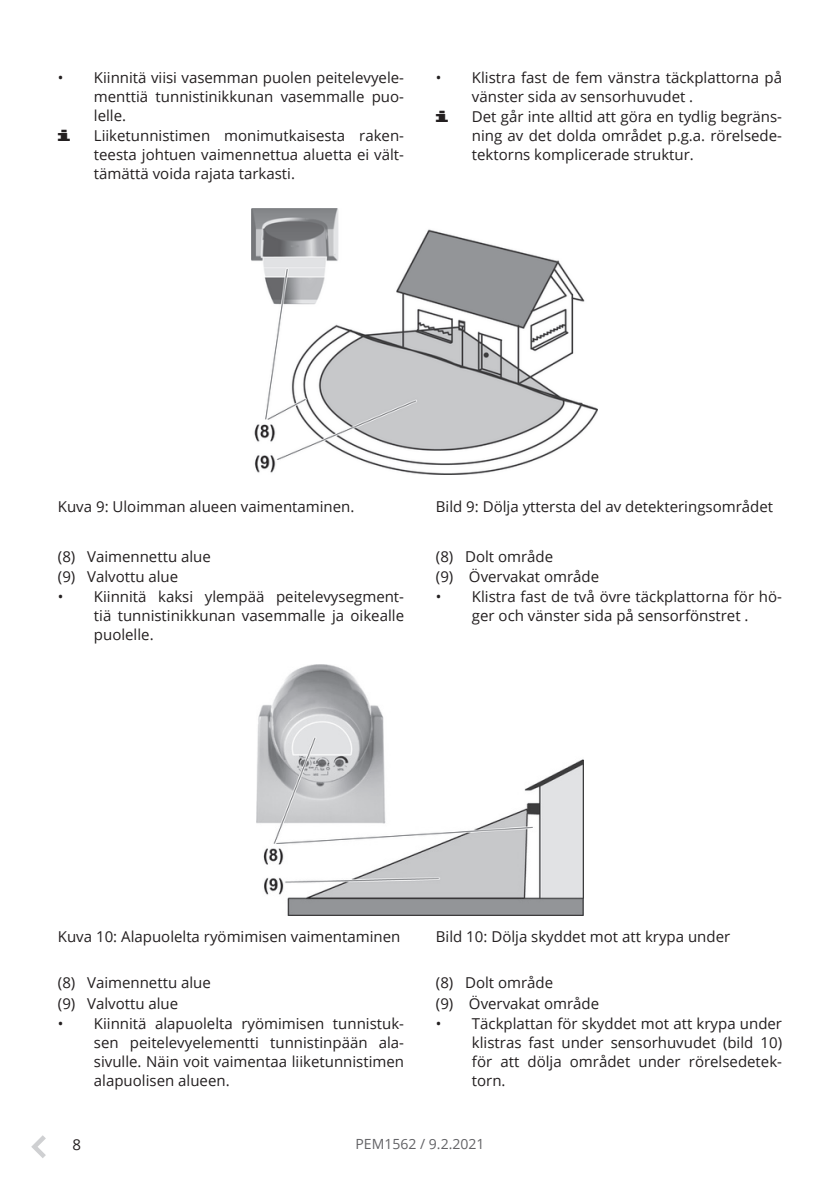
<style>
.page{position:relative;width:840px;height:1191px;background:#fff}
.page>*{position:absolute;margin:0;border:0;box-sizing:border-box;transform-origin:0 0}
.Body_text{font:15px/19px "Open Sans";color:#231f20;text-align:justify}
.Body_text_bullets{font:15px "Open Sans";color:#231f20}
.t1{font:15px "Blackoak Std";color:#231f20}
.t2{font:14px "Open Sans";color:#636366}
</style>
<div class="page">
<svg style="left:31px;top:1135px;width:15px;height:23px"></svg>
<img style="left:256px;top:664px;width:327px;height:251px">
<img style="left:251px;top:209px;width:346px;height:266px">
<p class="Body_text" style="left:94px;top:68px;width:311px;text-indent:-36px">• Kiinnitä viisi vasemman puolen peitelevyele&shy;menttiä tunnistinikkunan vasemmalle puo&shy;lelle.</p>
<p class="t1" style="left:58px;top:126px;width:14px">i</p>
<p class="Body_text" style="left:94px;top:126px;width:311px">Liiketunnistimen monimutkaisesta raken&shy;teesta johtuen vaimennettua aluetta ei vält&shy;tämättä voida rajata tarkasti.</p>
<p class="Body_text" style="left:471px;top:68px;width:311px;text-indent:-36px">• Klistra fast de fem vänstra täckplattorna på vänster sida av sensorhuvudet .</p>
<p class="t1" style="left:435px;top:107px;width:14px">i</p>
<p class="Body_text" style="left:471px;top:107px;width:311px">Det går inte alltid att göra en tydlig begräns&shy;ning av det dolda området p.g.a. rörelsede&shy;tektorns komplicerade struktur.</p>
<p class="Body_text" style="left:58px;top:496px;width:298px">Kuva 9: Uloimman alueen vaimentaminen.</p>
<p class="Body_text" style="left:435px;top:496px;width:338px">Bild 9: Dölja yttersta del av detekteringsområdet</p>
<p class="Body_text_bullets" style="left:58px;top:546px;width:154px">(8) Vaimennettu alue</p>
<p class="Body_text_bullets" style="left:58px;top:566px;width:122px">(9) Valvottu alue</p>
<p class="Body_text" style="left:94px;top:587px;width:311px;text-indent:-36px">• Kiinnitä kaksi ylempää peitelevysegment&shy;tiä tunnistinikkunan vasemmalle ja oikealle puolelle.</p>
<p class="Body_text_bullets" style="left:435px;top:546px;width:119px">(8) Dolt område</p>
<p class="Body_text_bullets" style="left:435px;top:566px;width:165px">(9) Övervakat område</p>
<p class="Body_text" style="left:435px;top:587px;width:347px;text-align:center">• Klistra fast de två övre täckplattorna för hö&shy;ger och vänster sida på sensorfönstret .</p>
<p class="Body_text" style="left:58px;top:926px;width:344px">Kuva 10: Alapuolelta ryömimisen vaimentaminen</p>
<p class="Body_text" style="left:435px;top:926px;width:296px">Bild 10: Dölja skyddet mot att krypa under</p>
<p class="Body_text_bullets" style="left:58px;top:972px;width:154px">(8) Vaimennettu alue</p>
<p class="Body_text_bullets" style="left:58px;top:993px;width:122px">(9) Valvottu alue</p>
<p class="Body_text" style="left:94px;top:1014px;width:311px;text-indent:-36px">• Kiinnitä alapuolelta ryömimisen tunnistuk&shy;sen peitelevyelementti tunnistinpään ala&shy;sivulle. Näin voit vaimentaa liiketunnistimen alapuolisen alueen.</p>
<p class="Body_text_bullets" style="left:435px;top:972px;width:119px">(8) Dolt område</p>
<p class="Body_text_bullets" style="left:435px;top:993px;width:165px">(9) Övervakat område</p>
<p class="Body_text" style="left:471px;top:1014px;width:311px;text-indent:-36px">• Täckplattan för skyddet mot att krypa under klistras fast under sensorhuvudet (bild 10) för att dölja området under rörelsedetek&shy;torn.</p>
<p class="Body_text" style="left:72px;top:1135px;width:10px">8</p>
<p class="t2" style="left:355px;top:1134px;width:130px">PEM1562 / 9.2.2021</p>
</div>
